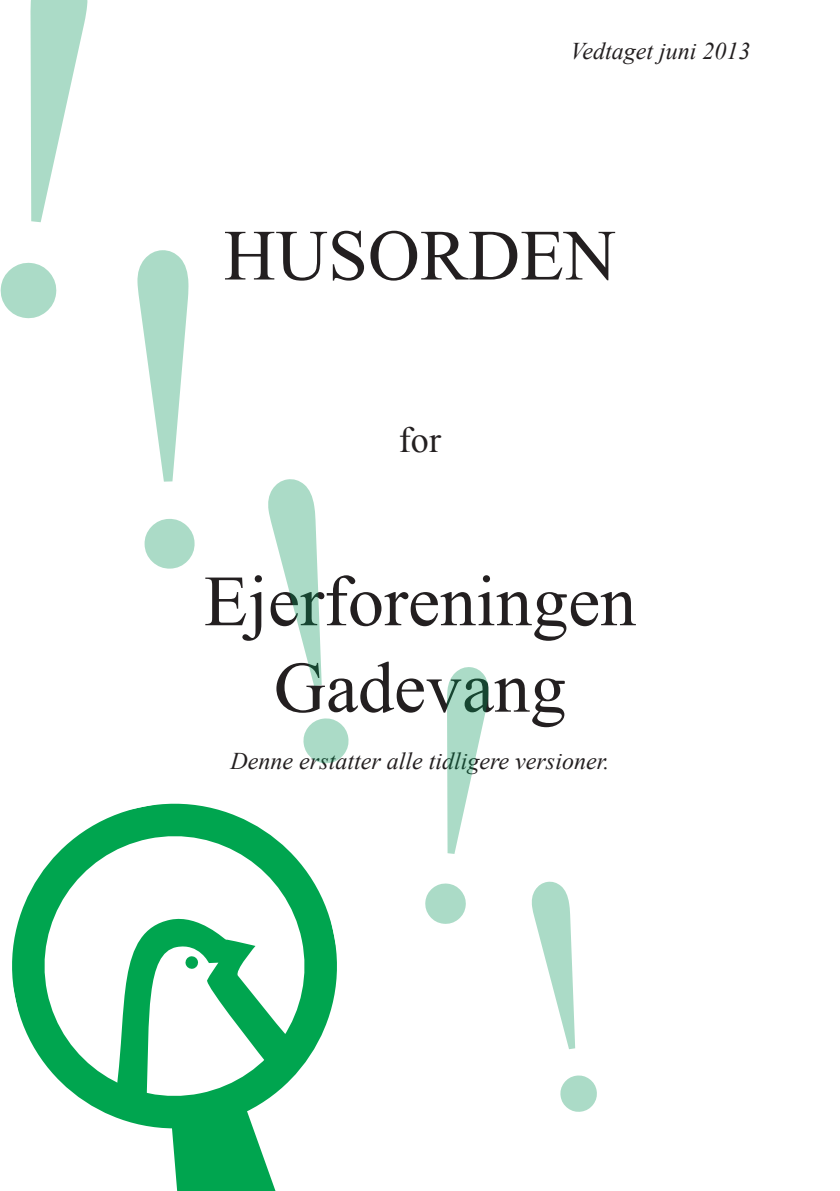
<style>
.page{position:relative;width:840px;height:1191px;background:#fff}
.page>*{position:absolute;margin:0;border:0;box-sizing:border-box;transform-origin:0 0}
.t1{font:72px "Times New Roman";color:#231f20}
.t2{font:36px "Times New Roman";color:#231f20}
.t3{font:italic 24px "Times New Roman";color:#231f20}
</style>
<div class="page">
<svg style="left:12px;top:803px;width:325px;height:314px"></svg>
<svg style="left:115px;top:914px;width:185px;height:277px"></svg>
<p class="t3" style="left:570px;top:35px;width:181px">Vedtaget juni 2013</p>
<p class="t1" style="left:224px;top:207px;width:393px">HUSORDEN</p>
<p class="t2" style="left:399px;top:416px;width:43px">for</p>
<p class="t1" style="left:204px;top:553px;width:433px">Ejerforeningen</p>
<p class="t1" style="left:274px;top:639px;width:293px">Gadevang</p>
<p class="t3" style="left:230px;top:744px;width:380px">Denne erstatter alle tidligere versioner.</p>
</div>
